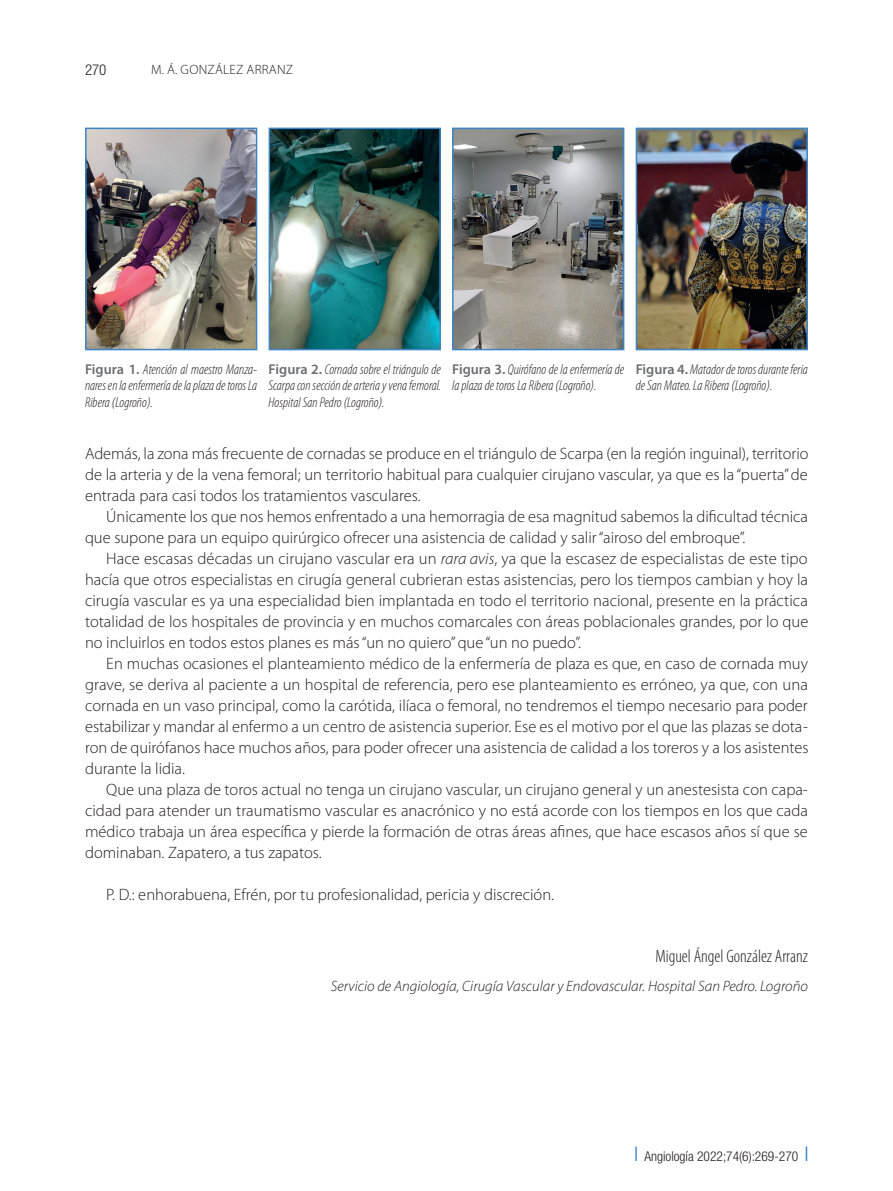
<style>
.page{position:relative;width:893px;height:1191px;background:#fff}
.page>*{position:absolute;margin:0;border:0;box-sizing:border-box;transform-origin:0 0}
.t1{font:300 condensed 18px "Myriad Pro";color:#231f20}
.t2{font:300 16.5px/21px "Myriad Pro";color:#231f20;text-align:justify}
.t3{font:italic 300 15px "Myriad Pro";color:#231f20}
.t4{font:300 condensed 15px "Helvetica Neue LT Std";color:#231f20}
.t5{font:italic 300 condensed 14.25px/16.5px "Myriad Pro";color:#231f20}
.t6{font:300 condensed 13.5px "Helvetica Neue LT Std";color:#231f20}
.t7{font:300 13.5px "Myriad Pro";letter-spacing:.02em;color:#231f20}
.s1{font-weight:600;font-style:normal;font-stretch:normal;color:#6c6d70}
.s2{font-style:italic}
.s3{color:#3e85c5}
</style>
<div class="page">
<img style="left:639px;top:131px;width:166px;height:216px">
<div style="left:636px;top:128px;width:172px;height:222px;border:2px solid #3e85c5"></div>
<img style="left:455px;top:131px;width:166px;height:216px">
<div style="left:452px;top:128px;width:172px;height:222px;border:2px solid #3e85c5"></div>
<img style="left:272px;top:131px;width:166px;height:216px">
<div style="left:269px;top:128px;width:172px;height:222px;border:2px solid #3e85c5"></div>
<img style="left:88px;top:131px;width:166px;height:216px">
<div style="left:85px;top:128px;width:172px;height:222px;border:2px solid #3e85c5"></div>
<p class="t4" style="left:85px;top:61px;width:23px">270</p>
<p class="t7" style="left:151px;top:62px;width:144px">M. Á. GONZÁLEZ ARRANZ</p>
<p class="t5" style="left:85px;top:361px;width:174px;text-align:justify"><span class="s1">Figura 1.</span> Atención al maestro Manza&shy;nares en la enfermería de la plaza de toros La Ribera (Logroño).</p>
<p class="t5" style="left:269px;top:361px;width:174px;text-align:justify"><span class="s1">Figura 2.</span> Cornada sobre el triángulo de Scarpa con sección de arteria y vena femoral.<br>Hospital San Pedro (Logroño).</p>
<p class="t5" style="left:452px;top:361px;width:174px"><span class="s1">Figura 3.</span> Quirófano de la enfermería de la plaza de toros La Ribera (Logroño).</p>
<p class="t5" style="left:636px;top:361px;width:174px"><span class="s1">Figura 4.</span> Matador de toros durante feria de San Mateo. La Ribera (Logroño).</p>
<p class="t2" style="left:85px;top:443px;width:725px">Además, la zona más frecuente de cornadas se produce en el triángulo de Scarpa (en la región inguinal), territorio de la arteria y de la vena femoral; un territorio habitual para cualquier cirujano vascular, ya que es la “puerta” de entrada para casi todos los tratamientos vasculares.</p>
<p class="t2" style="left:85px;top:506px;width:724px;text-indent:21px">Únicamente los que nos hemos enfrentado a una hemorragia de esa magnitud sabemos la dificultad técnica que supone para un equipo quirúrgico ofrecer una asistencia de calidad y salir “airoso del embroque”.</p>
<p class="t2" style="left:85px;top:548px;width:725px;text-indent:21px">Hace escasas décadas un cirujano vascular era un <span class="s2">rara avis</span>, ya que la escasez de especialistas de este tipo hacía que otros especialistas en cirugía general cubrieran estas asistencias, pero los tiempos cambian y hoy la cirugía vascular es ya una especialidad bien implantada en todo el territorio nacional, presente en la práctica totalidad de los hospitales de provincia y en muchos comarcales con áreas poblacionales grandes, por lo que no incluirlos en todos estos planes es más “un no quiero” que “un no puedo”.</p>
<p class="t2" style="left:85px;top:653px;width:725px;text-indent:21px">En muchas ocasiones el planteamiento médico de la enfermería de plaza es que, en caso de cornada muy grave, se deriva al paciente a un hospital de referencia, pero ese planteamiento es erróneo, ya que, con una cornada en un vaso principal, como la carótida, ilíaca o femoral, no tendremos el tiempo necesario para poder estabilizar y mandar al enfermo a un centro de asistencia superior. Ese es el motivo por el que las plazas se dota&shy;ron de quirófanos hace muchos años, para poder ofrecer una asistencia de calidad a los toreros y a los asistentes durante la lidia.</p>
<p class="t2" style="left:85px;top:779px;width:724px;text-indent:21px">Que una plaza de toros actual no tenga un cirujano vascular, un cirujano general y un anestesista con capa&shy;cidad para atender un traumatismo vascular es anacrónico y no está acorde con los tiempos en los que cada médico trabaja un área específica y pierde la formación de otras áreas afines, que hace escasos años sí que se dominaban. Zapatero, a tus zapatos.</p>
<p class="t2" style="left:106px;top:884px;width:449px">P. D.: enhorabuena, Efrén, por tu profesionalidad, pericia y discreción.</p>
<p class="t1" style="left:655px;top:946px;width:154px">Miguel Ángel González Arranz</p>
<p class="t3" style="left:331px;top:978px;width:479px">Servicio de Angiología, Cirugía Vascular y Endovascular. Hospital San Pedro. Logroño</p>
<p class="t6" style="left:635px;top:1148px;width:175px"><span class="s3">❘</span> Angiología 2022;74(6):269-270 <span class="s3">❘</span></p>
</div>
